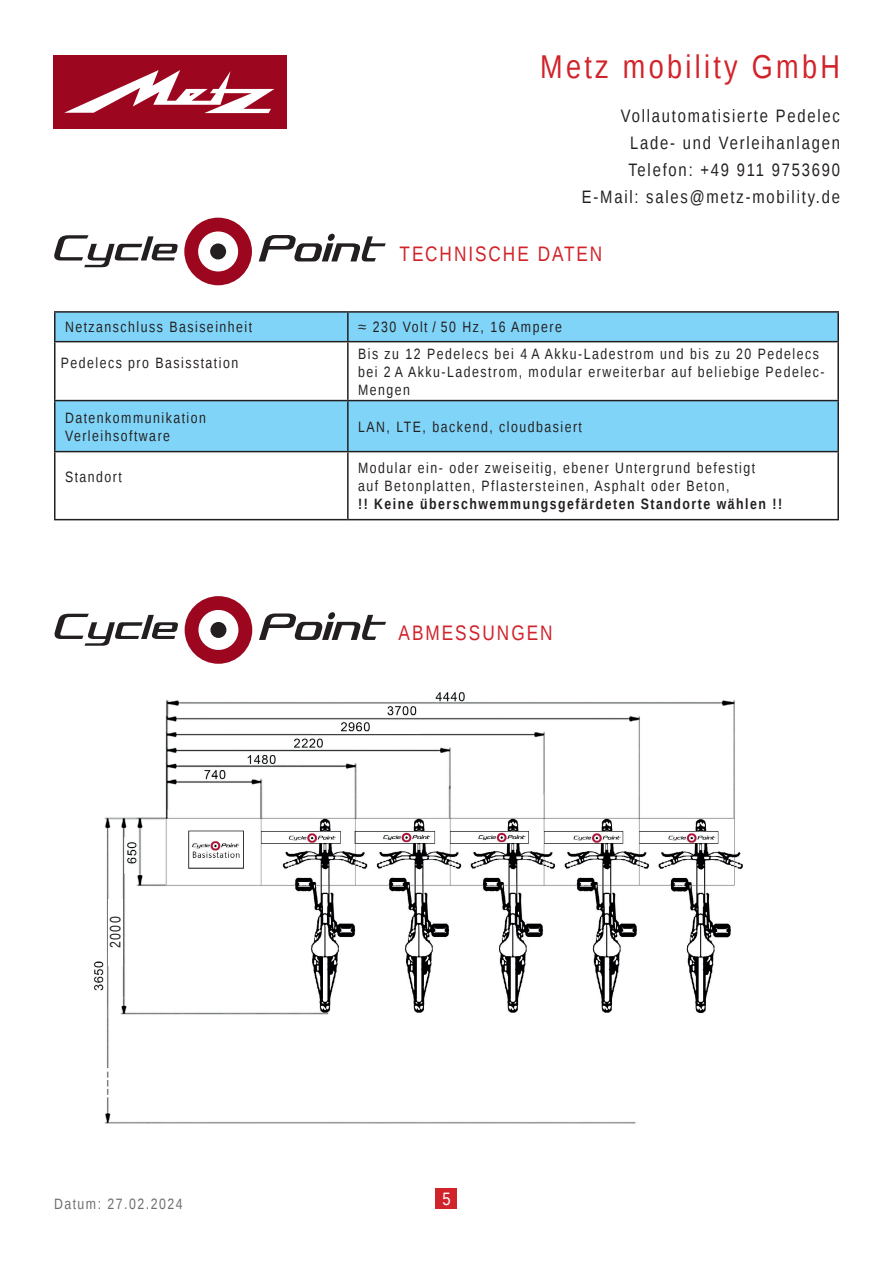
<style>
.page{position:relative;width:893px;height:1263px;background:#fff}
.page>*{position:absolute;margin:0;border:0;box-sizing:border-box;transform-origin:0 0}
.t1{font:33px "Liberation Sans Narrow";letter-spacing:.1em;color:#d1232a}
.t2{font:21px "Liberation Sans Narrow";letter-spacing:.095em;color:#d1232a}
.t3{font:18px/27px "Liberation Sans Narrow";letter-spacing:.1em;color:#231f20;text-align:right}
.t4{font:18px "Liberation Sans Narrow";color:#fff}
.t5{font:15px/18px "Liberation Sans Narrow";letter-spacing:.1em;color:#231f20}
.t6{font:700 15px "Liberation Sans Narrow";letter-spacing:.1em;color:#231f20}
.t7{font:15px "Liberation Sans Narrow";letter-spacing:.1em;color:#6c6d70}
</style>
<div class="page">
<div style="left:436px;top:1188px;width:21px;height:21px;background:#d1232a"></div>
<div style="left:53px;top:55px;width:233px;height:74px;background:#9d061f"></div>
<svg style="left:64px;top:70px;width:210px;height:43px"></svg>
<img style="left:94px;top:692px;width:649px;height:432px">
<svg style="left:54px;top:614px;width:124px;height:32px"></svg>
<svg style="left:185px;top:596px;width:67px;height:68px"></svg>
<div style="left:210px;top:622px;width:16px;height:16px;background:#231f20;border-radius:50%"></div>
<svg style="left:259px;top:612px;width:127px;height:28px"></svg>
<svg style="left:54px;top:235px;width:124px;height:32px"></svg>
<svg style="left:184px;top:218px;width:68px;height:67px"></svg>
<div style="left:210px;top:243px;width:16px;height:16px;background:#231f20;border-radius:50%"></div>
<svg style="left:259px;top:234px;width:127px;height:27px"></svg>
<div style="left:56px;top:313px;width:781px;height:28px;background:#80d4f7"></div>
<div style="left:56px;top:401px;width:781px;height:50px;background:#80d4f7"></div>
<hr style="left:54px;top:311px;width:294px;height:2px;background:#231f20">
<hr style="left:54px;top:313px;width:2px;height:28px;background:#231f20">
<hr style="left:348px;top:311px;width:491px;height:2px;background:#231f20">
<hr style="left:347px;top:313px;width:2px;height:28px;background:#231f20">
<hr style="left:837px;top:313px;width:2px;height:28px;background:#231f20">
<hr style="left:54px;top:341px;width:294px;height:1px;background:#231f20">
<hr style="left:54px;top:342px;width:2px;height:58px;background:#231f20">
<hr style="left:348px;top:341px;width:491px;height:1px;background:#231f20">
<hr style="left:347px;top:342px;width:2px;height:58px;background:#231f20">
<hr style="left:837px;top:342px;width:2px;height:58px;background:#231f20">
<hr style="left:54px;top:400px;width:294px;height:1px;background:#231f20">
<hr style="left:54px;top:401px;width:2px;height:50px;background:#231f20">
<hr style="left:348px;top:400px;width:491px;height:1px;background:#231f20">
<hr style="left:347px;top:401px;width:2px;height:50px;background:#231f20">
<hr style="left:837px;top:401px;width:2px;height:50px;background:#231f20">
<hr style="left:54px;top:451px;width:294px;height:1px;background:#231f20">
<hr style="left:54px;top:452px;width:2px;height:67px;background:#231f20">
<hr style="left:348px;top:451px;width:491px;height:1px;background:#231f20">
<hr style="left:347px;top:452px;width:2px;height:67px;background:#231f20">
<hr style="left:837px;top:452px;width:2px;height:67px;background:#231f20">
<hr style="left:54px;top:519px;width:294px;height:1px;background:#231f20">
<hr style="left:348px;top:519px;width:491px;height:1px;background:#231f20">
<div style="left:108px;top:899px;width:14px;height:67px;background:#fff"></div>
<h1 class="t1" style="left:540px;top:48px;width:301px">Metz mobility GmbH</h1>
<p class="t3" style="left:582px;top:103px;width:260px">Vollautomatisierte Pedelec<br>Lade- und Verleihanlagen<br>Telefon: +49 911 9753690<br>E-Mail: sales@metz-mobility.de</p>
<h2 class="t2" style="left:399px;top:242px;width:204px">TECHNISCHE DATEN</h2>
<p class="t5" style="left:65px;top:319px;width:189px">Netzanschluss Basiseinheit</p>
<p class="t5" style="left:358px;top:319px;width:205px">≈ 230 Volt / 50 Hz, 16 Ampere</p>
<p class="t5" style="left:61px;top:354px;width:179px">Pedelecs pro Basisstation</p>
<p class="t5" style="left:358px;top:345px;width:468px">Bis zu 12 Pedelecs bei 4 A Akku-Ladestrom und bis zu 20 Pedelecs bei 2 A Akku-Ladestrom, modular erweiterbar auf beliebige Pedelec-<br>Mengen</p>
<p class="t5" style="left:65px;top:409px;width:143px">Datenkommunikation<br>Verleihsoftware</p>
<p class="t5" style="left:358px;top:418px;width:225px">LAN, LTE, backend, cloudbasiert</p>
<p class="t5" style="left:65px;top:468px;width:58px">Standort</p>
<p class="t5" style="left:358px;top:459px;width:399px">Modular ein- oder zweiseitig, ebener Untergrund befestigt auf Betonplatten, Pflastersteinen, Asphalt oder Beton,</p>
<p class="t6" style="left:358px;top:494px;width:425px">!! Keine überschwemmungsgefärdeten Standorte wählen !!</p>
<p class="t5" style="left:107px;top:948px;width:33px;rotate:-90deg">2000</p>
<h2 class="t2" style="left:398px;top:621px;width:156px">ABMESSUNGEN</h2>
<p class="t7" style="left:54px;top:1195px;width:130px">Datum: 27.02.2024</p>
<p class="t4" style="left:442px;top:1189px;width:10px">5</p>
</div>
